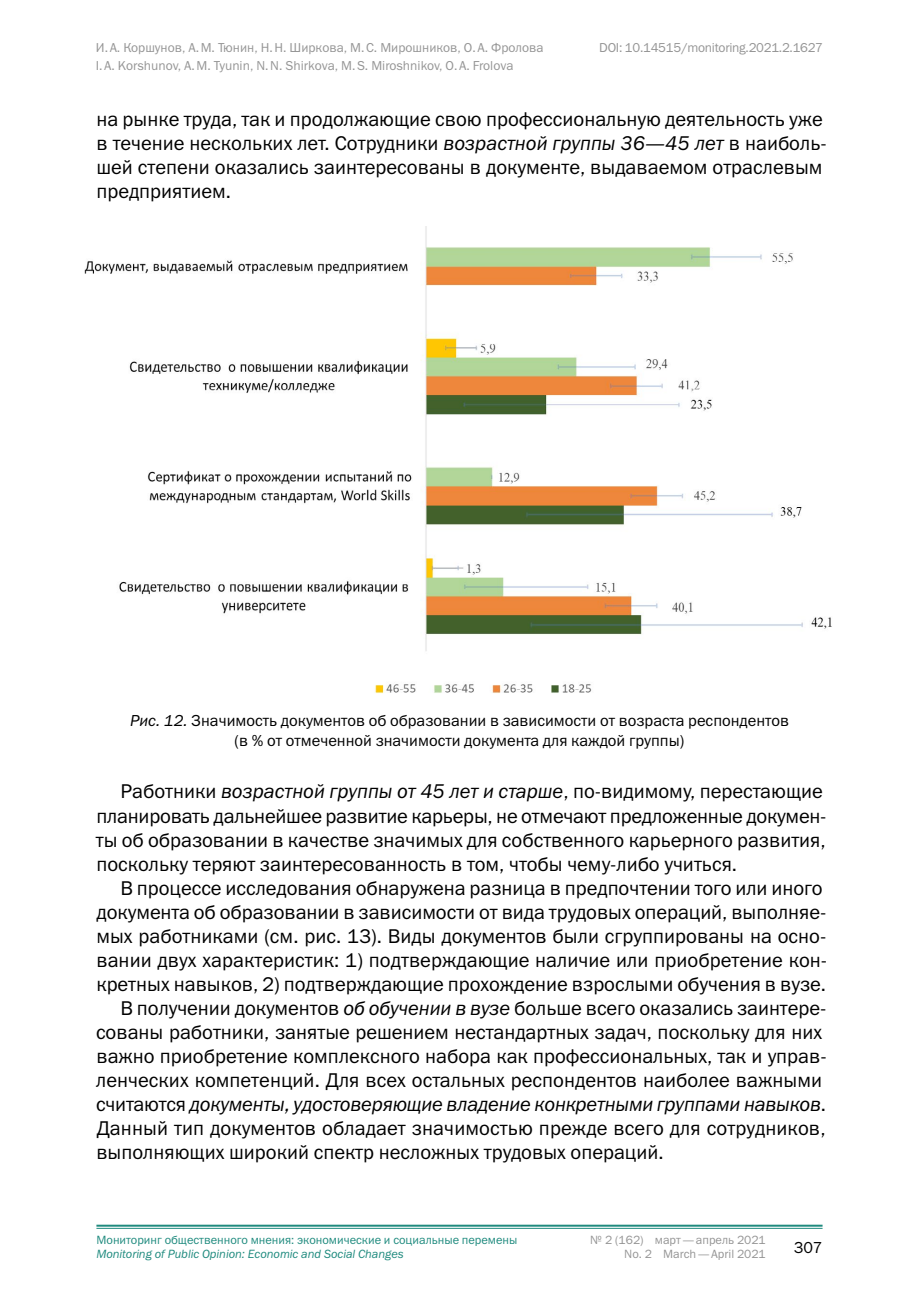
<style>
.page{position:relative;width:919px;height:1299px;background:#fff}
.page>*{position:absolute;margin:0;border:0;box-sizing:border-box;transform-origin:0 0}
.t1{font:20px/24px "Franklin Gothic ITC";color:#000}
.t2{font:italic 20px "Franklin Gothic ITC";letter-spacing:-.01em;color:#000}
.t3{font:16px/19.2px "Franklin Gothic ITC";color:#000;text-align:center}
.t4{font:13px "Franklin Gothic ITC";color:#959595}
.t5{font:13px "Franklin Gothic ITC";letter-spacing:-.02em;color:#959595}
.t6{font:12px "Franklin Gothic ITC";color:#208b7f}
.t7{font:italic 12px "Franklin Gothic ITC";color:#208b7f}
.t8{font:12px "Franklin Gothic ITC";color:#959595}
.s1{font-style:italic}
.s2{font-style:normal}
</style>
<div class="page">
<hr style="left:96px;top:1224px;width:726px;height:2px;background:#208b7f">
<hr style="left:96px;top:1227px;width:726px;height:1px;background:#208b7f">
<img style="left:85px;top:227px;width:747px;height:467px">
<p class="t4" style="left:96px;top:39px;width:449px">И.А. Коршунов, А.М. Тюнин, Н.Н. Ширкова, М.С. Мирошников, О.А. Фролова</p>
<p class="t5" style="left:599px;top:39px;width:225px">DOI: 10.14515/monitoring.2021.2.1627</p>
<p class="t4" style="left:96px;top:57px;width:419px">I.A. Korshunov, A.M. Tyunin, N.N. Shirkova, M.S. Miroshnikov, O.A. Frolova</p>
<p class="t1" style="left:96px;top:107px;width:731px">на рынке труда, так и продолжающие свою профессиональную деятельность уже в течение нескольких лет. Сотрудники <span class="s1">возрастной группы 36—45 лет</span> в наиболь&shy;шей степени оказались заинтересованы в документе, выдаваемом отраслевым предприятием.</p>
<p class="t3" style="left:130px;top:711px;width:660px"><span class="s1">Рис. 12.</span> Значимость документов об образовании в зависимости от возраста респондентов (в % от отмеченной значимости документа для каждой группы)</p>
<p class="t1" style="left:96px;top:779px;width:732px;text-indent:25px">Работники <span class="s1">возрастной группы от 45 лет и старше</span>, по-видимому, перестающие планировать дальнейшее развитие карьеры, не отмечают предложенные докумен&shy;ты об образовании в качестве значимых для собственного карьерного развития, поскольку теряют заинтересованность в том, чтобы чему-либо учиться.</p>
<p class="t1" style="left:120px;top:875px;width:703px">В процессе исследования обнаружена разница в предпочтении того или иного</p>
<p class="t1" style="left:97px;top:899px;width:731px">документа об образовании в зависимости от вида трудовых операций, выполняе-</p>
<p class="t1" style="left:96px;top:923px;width:731px">мых работниками (см. рис. 13). Виды документов были сгруппированы на осно-</p>
<p class="t1" style="left:96px;top:947px;width:732px">вании двух характеристик: 1) подтверждающие наличие или приобретение кон-</p>
<p class="t1" style="left:96px;top:971px;width:731px">кретных навыков, 2) подтверждающие прохождение взрослыми обучения в вузе.</p>
<p class="t1" style="left:120px;top:995px;width:707px">В получении документов <span class="s1">об обучении в вузе</span> больше всего оказались заинтере-</p>
<p class="t1" style="left:96px;top:1019px;width:727px">сованы работники, занятые решением нестандартных задач, поскольку для них</p>
<p class="t1" style="left:96px;top:1043px;width:731px">важно приобретение комплексного набора как профессиональных, так и управ-</p>
<p class="t1" style="left:96px;top:1067px;width:727px">ленческих компетенций. Для всех остальных респондентов наиболее важными</p>
<p class="t2" style="left:96px;top:1092px;width:731px"><span class="s2">считаются</span> документы, удостоверяющие владение конкретными группами навыков<span class="s2">.</span></p>
<p class="t1" style="left:97px;top:1115px;width:730px">Данный тип документов обладает значимостью прежде всего для сотрудников,</p>
<p class="t1" style="left:96px;top:1139px;width:568px">выполняющих широкий спектр несложных трудовых операций.</p>
<p class="t6" style="left:96px;top:1232px;width:422px">Мониторинг общественного мнения: экономические и социальные перемены</p>
<p class="t8" style="left:590px;top:1232px;width:177px">№ 2 (162) март—апрель 2021</p>
<p class="t7" style="left:96px;top:1247px;width:309px">Monitoring of Public Opinion: Economic and Social Changes</p>
<p class="t8" style="left:624px;top:1246px;width:143px">No. 2 March—April 2021</p>
<p class="t3" style="left:793px;top:1237px;width:30px">307</p>
</div>
